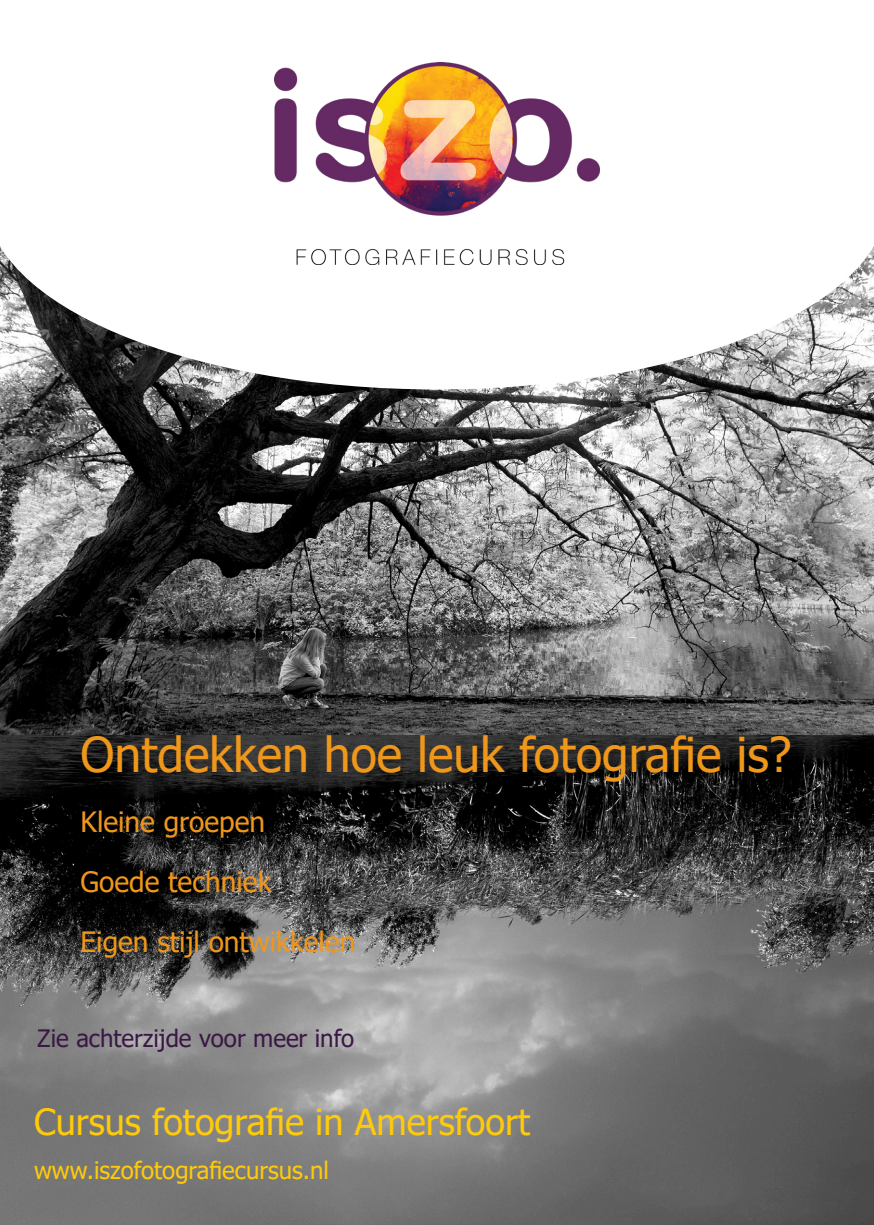
<style>
.page{position:relative;width:874px;height:1225px;background:#fff}
.page>*{position:absolute;margin:0;border:0;box-sizing:border-box;transform-origin:0 0}
.t1{font:48px "Tahoma";color:#ef971b}
.t2{font:36px "Tahoma";color:#feca0a}
.t3{font:28px "Tahoma";color:#ef971b}
.t4{font:24px "Tahoma";color:#feca0a}
.t5{font:24px "Tahoma";color:#3b1845}
</style>
<div class="page">
<img style="left:0;top:389px;width:873px;height:836px">
<svg style="left:0;top:165px;width:873px;height:224px"></svg>
<img style="left:274px;top:62px;width:325px;height:203px">
<p class="t1" style="left:81px;top:722px;width:712px">Ontdekken hoe leuk fotografie is?</p>
<p class="t3" style="left:81px;top:803px;width:186px">Kleine groepen</p>
<p class="t3" style="left:81px;top:863px;width:192px">Goede techniek</p>
<p class="t3" style="left:81px;top:923px;width:276px">Eigen stijl ontwikkelen</p>
<p class="t5" style="left:37px;top:1022px;width:318px">Zie achterzijde voor meer info</p>
<p class="t2" style="left:34px;top:1098px;width:497px">Cursus fotografie in Amersfoort</p>
<p class="t4" style="left:34px;top:1153px;width:296px">www.iszofotografiecursus.nl</p>
</div>
